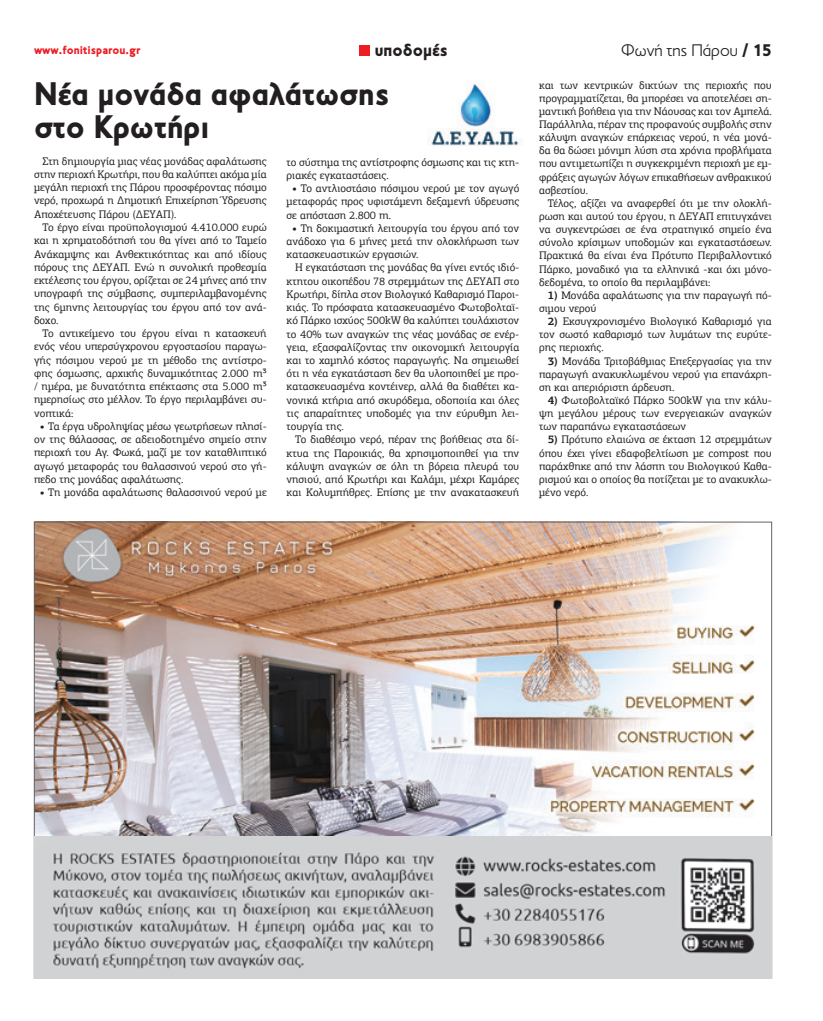
<style>
.page{position:relative;width:823px;height:1021px;background:#fff}
.page>*{position:absolute;margin:0;border:0;box-sizing:border-box;transform-origin:0 0}
.t1{font:900 33px/33px "PF Transport";color:#231f20}
.t2{font:900 17.9px "PF Transport";color:#231f20}
.t3{font:300 17px "PF Transport";color:#231f20}
.t4{font:900 12px "PF Transport";color:#ed1d23}
.t5{font:11px/13.1px "PF Agora Slab Pro";color:#231f20;text-align:justify}
.s1{font-weight:900}
.s2{font-weight:700}
.s3{font-family:"PF Agora Sans Pro";font-weight:900}
</style>
<div class="page">
<img style="left:36px;top:524px;width:719px;height:312px">
<img style="left:34px;top:836px;width:737px;height:142px">
<div style="left:359px;top:46px;width:11px;height:10px;background:#ed1d23"></div>
<img style="left:429px;top:83px;width:92px;height:63px">
<p class="t4" style="left:34px;top:43px;width:108px">www.fonitisparou.gr</p>
<h3 class="t3" style="left:621px;top:41px;width:152px">Φωνή της Πάρου <span class="s1">/ 15</span></h3>
<h1 class="t1" style="left:34px;top:78px;width:357px">Νέα μονάδα αφαλάτωσης στο Κρωτήρι</h1>
<h2 class="t2" style="left:374px;top:40px;width:74px">υποδομές</h2>
<p class="t5" style="left:539px;top:78px;width:234px">και των κεντρικών δικτύων της περιοχής που προγραμματίζεται, θα μπορέσει να αποτελέσει ση&shy;μαντική βοήθεια για την Νάουσας και τον Αμπελά.<br>Παράλληλα, πέραν της προφανούς συμβολής στην κάλυψη αναγκών επάρκειας νερού, η νέα μονά&shy;δα θα δώσει μόνιμη λύση στα χρόνια προβλήματα που αντιμετωπίζει η συγκεκριμένη περιοχή με εμ&shy;φράξεις αγωγών λόγων επικαθήσεων ανθρακικού ασβεστίου.</p>
<p class="t5" style="left:539px;top:196px;width:234px;text-indent:9px">Τέλος, αξίζει να αναφερθεί ότι με την ολοκλή&shy;ρωση και αυτού του έργου, η ΔΕΥΑΠ επιτυγχάνει να συγκεντρώσει σε ένα στρατηγικό σημείο ένα σύνολο κρίσιμων υποδομών και εγκαταστάσεων.<br>Πρακτικά θα είναι ένα Πρότυπο Περιβαλλοντικό Πάρκο, μοναδικό για τα ελληνικά -και όχι μόνο&shy;δεδομένα, το οποίο θα περιλαμβάνει:</p>
<p class="t5" style="left:539px;top:288px;width:234px;text-indent:9px"><span class="s2">1)</span> Μονάδα αφαλάτωσης για την παραγωγή πό&shy;σιμου νερού</p>
<p class="t5" style="left:539px;top:315px;width:234px;text-indent:9px"><span class="s2">2)</span> Εκσυγχρονισμένο Βιολογικό Καθαρισμό για τον σωστό καθαρισμό των λυμάτων της ευρύτε&shy;ρης περιοχής.</p>
<p class="t5" style="left:539px;top:354px;width:234px;text-indent:9px"><span class="s2">3)</span> Μονάδα Τριτοβάθμιας Επεξεργασίας για την παραγωγή ανακυκλωμένου νερού για επανάχρη&shy;ση και απεριόριστη άρδευση.</p>
<p class="t5" style="left:539px;top:393px;width:234px;text-indent:9px"><span class="s2">4)</span> Φωτοβολταϊκό Πάρκο 500kW για την κάλυ&shy;ψη μεγάλου μέρους των ενεργειακών αναγκών των παραπάνω εγκαταστάσεων</p>
<p class="t5" style="left:539px;top:433px;width:234px;text-indent:9px"><span class="s2">5)</span> Πρότυπο ελαιώνα σε έκταση 12 στρεμμάτων όπου έχει γίνει εδαφοβελτίωση με compost που παράχθηκε από την λάσπη του Βιολογικού Καθα&shy;ρισμού και ο οποίος θα ποτίζεται με το ανακυκλω&shy;μένο νερό.</p>
<p class="t5" style="left:34px;top:154px;width:234px;text-indent:9px">Στη δημιουργία μιας νέας μονάδας αφαλάτωσης στην περιοχή Κρωτήρι, που θα καλύπτει ακόμα μία μεγάλη περιοχή της Πάρου προσφέροντας πόσιμο νερό, προχωρά η Δημοτική Επιχείρηση Ύδρευσης Αποχέτευσης Πάρου (ΔΕΥΑΠ).</p>
<p class="t5" style="left:34px;top:220px;width:234px;text-indent:9px">Το έργο είναι προϋπολογισμού 4.410.000 ευρώ και η χρηματοδότησή του θα γίνει από το Ταμείο Ανάκαμψης και Ανθεκτικότητας και από ιδίους πόρους της ΔΕΥΑΠ. Ενώ η συνολική προθεσμία εκτέλεσης του έργου, ορίζεται σε 24 μήνες από την υπογραφή της σύμβασης, συμπεριλαμβανομένης της 6μηνης λειτουργίας του έργου από τον ανά&shy;δοχο.</p>
<p class="t5" style="left:34px;top:326px;width:234px;text-indent:9px">Το αντικείμενο του έργου είναι η κατασκευή ενός νέου υπερσύγχρονου εργοστασίου παραγω&shy;γής πόσιμου νερού με τη μέθοδο της αντίστρο&shy;φης όσμωσης, αρχικής δυναμικότητας 2.000 m³ / ημέρα, με δυνατότητα επέκτασης στα 5.000 m³ ημερησίως στο μέλλον. Το έργο περιλαμβάνει συ&shy;νοπτικά:</p>
<p class="t5" style="left:34px;top:419px;width:234px;text-indent:6px"><span class="s3">•</span> Τα έργα υδροληψίας μέσω γεωτρήσεων πλησί&shy;ον της θάλασσας, σε αδειοδοτημένο σημείο στην περιοχή του Αγ. Φωκά, μαζί με τον καταθλιπτικό αγωγό μεταφοράς του θαλασσινού νερού στο γή&shy;πεδο της μονάδας αφαλάτωσης.</p>
<p class="t5" style="left:40px;top:486px;width:228px"><span class="s3">•</span> Τη μονάδα αφαλάτωσης θαλασσινού νερού με</p>
<p class="t5" style="left:286px;top:155px;width:234px">το σύστημα της αντίστροφης όσμωσης και τις κτη&shy;ριακές εγκαταστάσεις.</p>
<p class="t5" style="left:286px;top:182px;width:234px;text-indent:6px"><span class="s3">•</span> Το αντλιοστάσιο πόσιμου νερού με τον αγωγό μεταφοράς προς υφιστάμενη δεξαμενή ύδρευσης σε απόσταση 2.800 m.</p>
<p class="t5" style="left:286px;top:221px;width:234px;text-indent:6px"><span class="s3">•</span> Τη δοκιμαστική λειτουργία του έργου από τον ανάδοχο για 6 μήνες μετά την ολοκλήρωση των κατασκευαστικών εργασιών.</p>
<p class="t5" style="left:286px;top:261px;width:234px;text-indent:9px">Η εγκατάσταση της μονάδας θα γίνει εντός ιδιό&shy;κτητου οικοπέδου 78 στρεμμάτων της ΔΕΥΑΠ στο Κρωτήρι, δίπλα στον Βιολογικό Καθαρισμό Παροι&shy;κιάς. Το πρόσφατα κατασκευασμένο Φωτοβολταϊ&shy;κό Πάρκο ισχύος 500kW θα καλύπτει τουλάχιστον το 40% των αναγκών της νέας μονάδας σε ενέρ&shy;γεια, εξασφαλίζοντας την οικονομική λειτουργία και το χαμηλό κόστος παραγωγής. Να σημειωθεί ότι η νέα εγκατάσταση δεν θα υλοποιηθεί με προ&shy;κατασκευασμένα κοντέινερ, αλλά θα διαθέτει κα&shy;νονικά κτήρια από σκυρόδεμα, οδοποιία και όλες τις απαραίτητες υποδομές για την εύρυθμη λει&shy;τουργία της.</p>
<p class="t5" style="left:286px;top:433px;width:234px;text-indent:9px">Το διαθέσιμο νερό, πέραν της βοήθειας στα δί&shy;κτυα της Παροικιάς, θα χρησιμοποιηθεί για την κάλυψη αναγκών σε όλη τη βόρεια πλευρά του νησιού, από Κρωτήρι και Καλάμι, μέχρι Καμάρες και Κολυμπήθρες. Επίσης με την ανακατασκευή</p>
</div>
